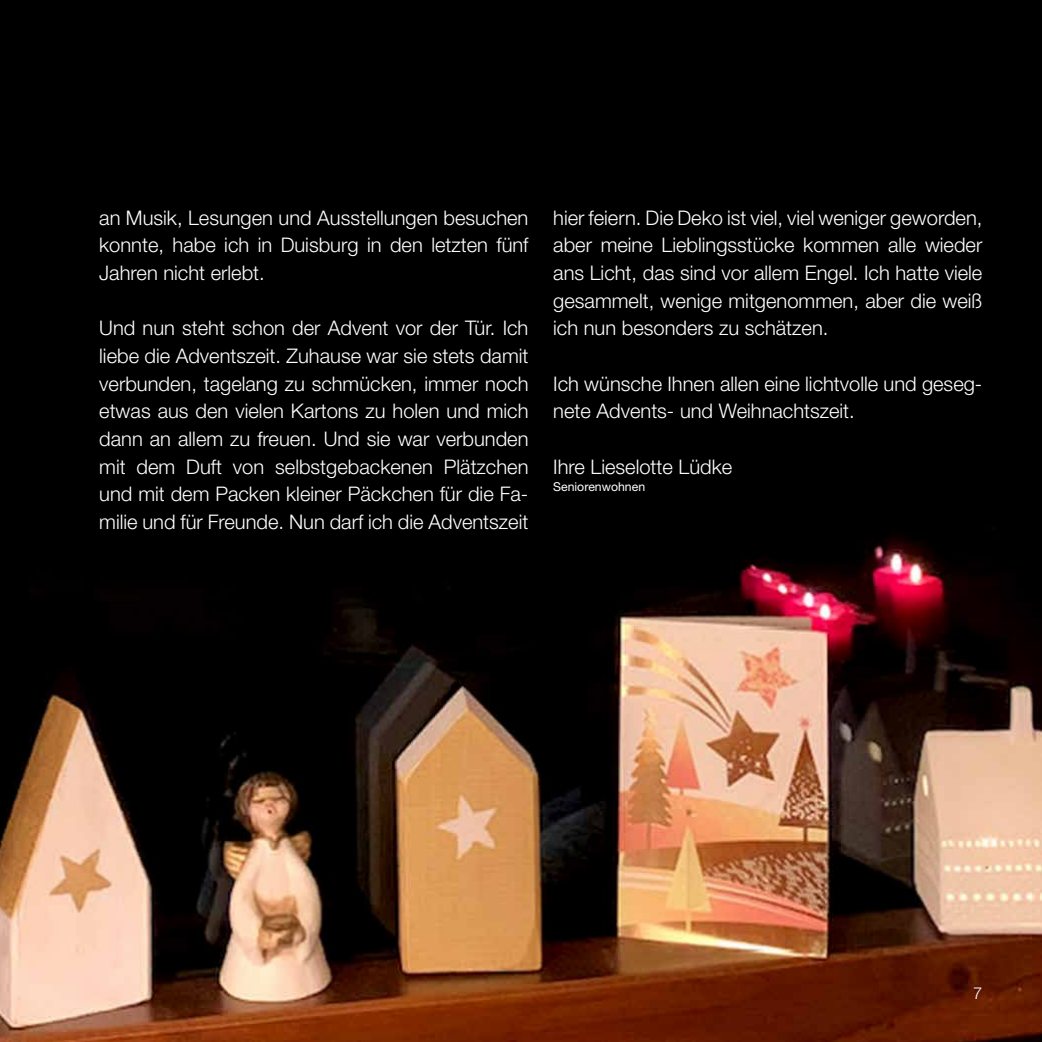
<style>
.page{position:relative;width:1042px;height:1042px;background:#000}
.page>*{position:absolute;margin:0;border:0;box-sizing:border-box;transform-origin:0 0}
.t1{font:300 20.12px/27.7px "Helvetica Neue LT Pro";color:#fff;text-align:justify}
.t2{font:300 16.62px "Helvetica Neue LT Pro";color:#fff}
.t3{font:12.25px "Helvetica Neue LT Pro";color:#fff}
</style>
<div class="page">
<img style="left:0;top:537px;width:1042px;height:505px">
<p class="t1" style="left:99px;top:203px;width:431px">an Musik, Lesungen und Ausstellungen besuchen konnte, habe ich in Duisburg in den letzten fünf Jahren nicht erlebt.</p>
<p class="t1" style="left:99px;top:314px;width:431px">Und nun steht schon der Advent vor der Tür. Ich liebe die Adventszeit. Zuhause war sie stets damit verbunden, tagelang zu schmücken, immer noch etwas aus den vielen Kartons zu holen und mich dann an allem zu freuen. Und sie war verbunden mit dem Duft von selbstgebackenen Plätzchen und mit dem Packen kleiner Päckchen für die Fa&shy;milie und für Freunde. Nun darf ich die Adventszeit</p>
<p class="t1" style="left:553px;top:203px;width:431px">hier feiern. Die Deko ist viel, viel weniger geworden, aber meine Lieblingsstücke kommen alle wieder ans Licht, das sind vor allem Engel. Ich hatte viele gesammelt, wenige mitgenommen, aber die weiß ich nun besonders zu schätzen.</p>
<p class="t1" style="left:553px;top:369px;width:431px">Ich wünsche Ihnen allen eine lichtvolle und geseg&shy;nete Advents- und Weihnachtszeit.</p>
<p class="t1" style="left:553px;top:452px;width:180px">Ihre Lieselotte Lüdke</p>
<p class="t3" style="left:553px;top:479px;width:93px">Seniorenwohnen</p>
<p class="t2" style="left:973px;top:983px;width:11px">7</p>
</div>
